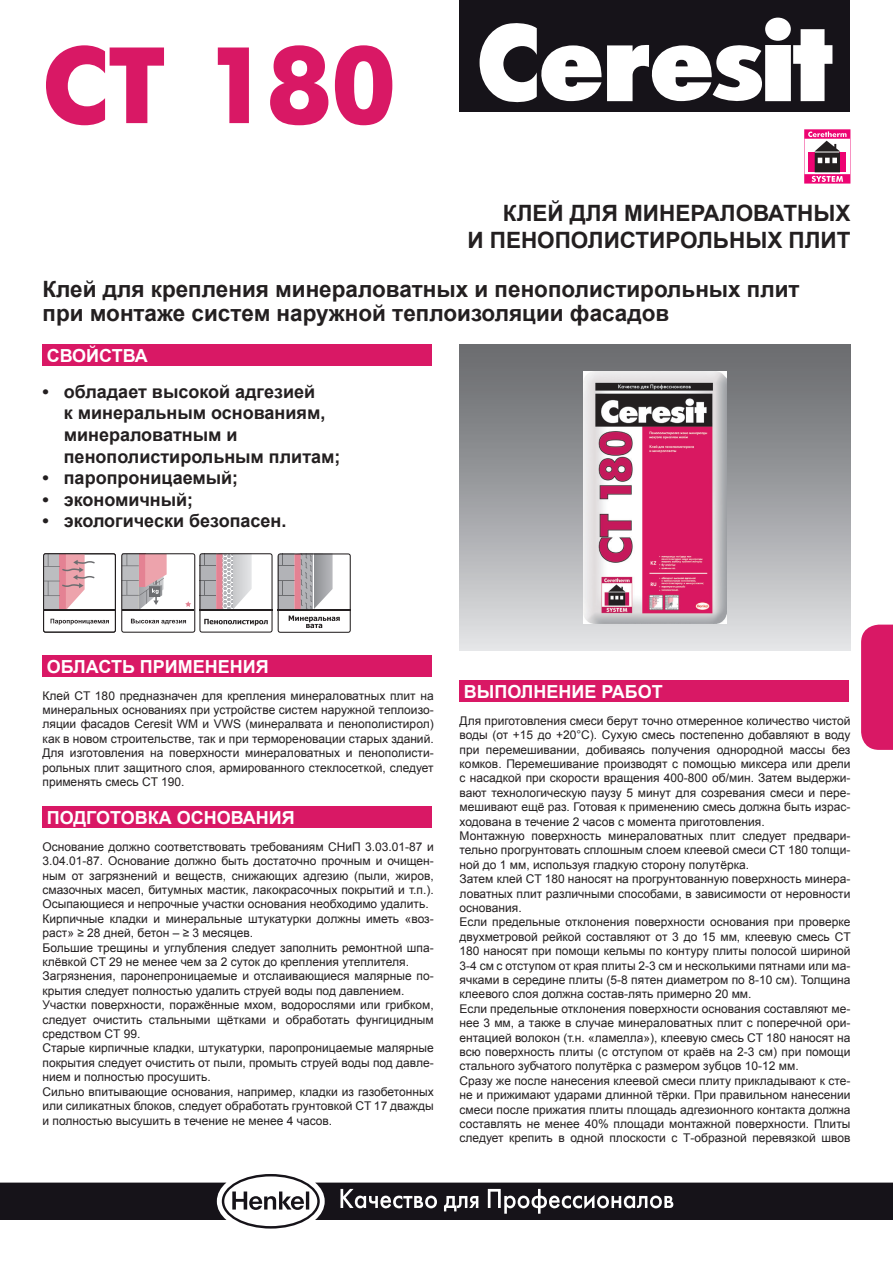
<style>
.page{position:relative;width:893px;height:1263px;background:#fff}
.page>*{position:absolute;margin:0;border:0;box-sizing:border-box;transform-origin:0 0}
.t1{font:108px "Futuris Extra Cyrillic";color:#d91865}
.t2{font:700 22.5px/24px "Arial";color:#231f20}
.t3{font:700 18px/21.6px "Arial";letter-spacing:-.005em;color:#231f20}
.t4{font:700 18px "Arial";color:#fff}
.t5{font:12px/14.4px "Arial";color:#231f20}
</style>
<div class="page">
<svg style="left:0;top:1174px;width:893px;height:54px"></svg>
<div style="left:861px;top:625px;width:32px;height:125px;background:#d91865"></div>
<div style="left:460px;top:344px;width:390px;height:307px;background:linear-gradient(to bottom,#636568,#e0e1e4)"></div>
<div style="left:43px;top:344px;width:389px;height:22px;background:#d91865"></div>
<svg style="left:43px;top:553px;width:308px;height:80px"></svg>
<div style="left:43px;top:655px;width:389px;height:22px;background:#d91865"></div>
<div style="left:43px;top:806px;width:389px;height:22px;background:#d91865"></div>
<div style="left:460px;top:680px;width:389px;height:22px;background:#d91865"></div>
<div style="left:459px;top:0;width:391px;height:111px;background:#161319"></div>
<svg style="left:480px;top:18px;width:352px;height:85px"></svg>
<img style="left:583px;top:372px;width:144px;height:251px">
<svg style="left:804px;top:129px;width:46px;height:55px"></svg>
<h1 class="t1" style="left:43px;top:26px;width:355px">CТ 180</h1>
<h2 class="t2" style="left:467px;top:200px;width:385px;line-height:27px;text-align:right">Клей для минераловатных<br>И пенополистирольных плит</h2>
<h2 class="t2" style="left:43px;top:278px;width:759px">Клей для крепления минераловатных и пенополистирольных плит при монтаже систем наружной теплоизоляции фасадов</h2>
<h3 class="t4" style="left:47px;top:343px;width:103px">Свойства</h3>
<h3 class="t3" style="left:64px;top:381px;width:278px;text-indent:-21px">• обладает высокой адгезией<br>к минеральным основаниям, минераловатным и пенополистирольным плитам;</h3>
<h3 class="t3" style="left:43px;top:468px;width:197px">• паропроницаемый;</h3>
<h3 class="t3" style="left:43px;top:489px;width:152px">• экономичный;</h3>
<h3 class="t3" style="left:43px;top:511px;width:245px">• экологически безопасен.</h3>
<h3 class="t4" style="left:47px;top:654px;width:223px">Область применения</h3>
<p class="t5" style="left:43px;top:688px;width:393px;text-align:justify">Клей CT 180 предназначен для крепления минераловатных плит на минеральных основаниях при устройстве систем наружной теплоизо&shy;ляции фасадов Ceresit WM и VWS (минералвата и пенополистирол) как в новом строительстве, так и при термореновации старых зданий.<br>Для изготовления на поверхности минераловатных и пенополисти&shy;рольных плит защитного слоя, армированного стеклосеткой, следует применять смесь CT 190.</p>
<h3 class="t4" style="left:47px;top:805px;width:250px">Подготовка основания</h3>
<p class="t5" style="left:43px;top:839px;width:393px">Основание должно соответствовать требованиям СНиП 3.03.01-87 и 3.04.01-87. Основание должно быть достаточно прочным и очищен&shy;ным от загрязнений и веществ, снижающих адгезию (пыли, жиров, смазочных масел, битумных мастик, лакокрасочных покрытий и т.п.).<br>Осыпающиеся и непрочные участки основания необходимо удалить.<br>Кирпичные кладки и минеральные штукатурки должны иметь «воз&shy;раст» ≥ 28 дней, бетон – ≥ 3 месяцев.<br>Большие трещины и углубления следует заполнить ремонтной шпа&shy;клёвкой CT 29 не менее чем за 2 суток до крепления утеплителя.<br>Загрязнения, паронепроницаемые и отслаивающиеся малярные по&shy;крытия следует полностью удалить струей воды под давлением.<br>Участки поверхности, поражённые мхом, водорослями или грибком, следует очистить стальными щётками и обработать фунгицидным средством CT 99.<br>Старые кирпичные кладки, штукатурки, паропроницаемые малярные покрытия следует очистить от пыли, промыть струей воды под давле&shy;нием и полностью просушить.<br>Сильно впитывающие основания, например, кладки из газобетонных или силикатных блоков, следует обработать грунтовкой CT 17 дважды и полностью высушить в течение не менее 4 часов.</p>
<h3 class="t4" style="left:464px;top:679px;width:201px">Выполнение работ</h3>
<p class="t5" style="left:460px;top:713px;width:393px">Для приготовления смеси берут точно отмеренное количество чистой воды (от +15 до +20°С). Сухую смесь постепенно добавляют в воду при перемешивании, добиваясь получения однородной массы без комков. Перемешивание производят с помощью миксера или дрели с насадкой при скорости вращения 400-800 об/мин. Затем выдержи&shy;вают технологическую паузу 5 минут для созревания смеси и пере&shy;мешивают ещё раз. Готовая к применению смесь должна быть израс&shy;ходована в течение 2 часов с момента приготовления.<br>Монтажную поверхность минераловатных плит следует предвари&shy;тельно прогрунтовать сплошным слоем клеевой смеси CT 180 толщи&shy;ной до 1 мм, используя гладкую сторону полутёрка.<br>Затем клей CT 180 наносят на прогрунтованную поверхность минера&shy;ловатных плит различными способами, в зависимости от неровности основания.<br>Если предельные отклонения поверхности основания при проверке двухметровой рейкой составляют от 3 до 15 мм, клеевую смесь CT 180 наносят при помощи кельмы по контуру плиты полосой шириной 3-4 см с отступом от края плиты 2-3 см и несколькими пятнами или ма&shy;ячками в середине плиты (5-8 пятен диаметром по 8-10 см). Толщина клеевого слоя должна состав-лять примерно 20 мм.<br>Если предельные отклонения поверхности основания составляют ме&shy;нее 3 мм, а также в случае минераловатных плит с поперечной ори&shy;ентацией волокон (т.н. «ламелла»), клеевую смесь CT 180 наносят на всю поверхность плиты (с отступом от краёв на 2-3 см) при помощи стального зубчатого полутёрка с размером зубцов 10-12 мм.<br>Сразу же после нанесения клеевой смеси плиту прикладывают к сте&shy;не и прижимают ударами длинной тёрки. При правильном нанесении смеси после прижатия плиты площадь адгезионного контакта должна составлять не менее 40% площади монтажной поверхности. Плиты следует крепить в одной плоскости с Т-образной перевязкой швов</p>
</div>
